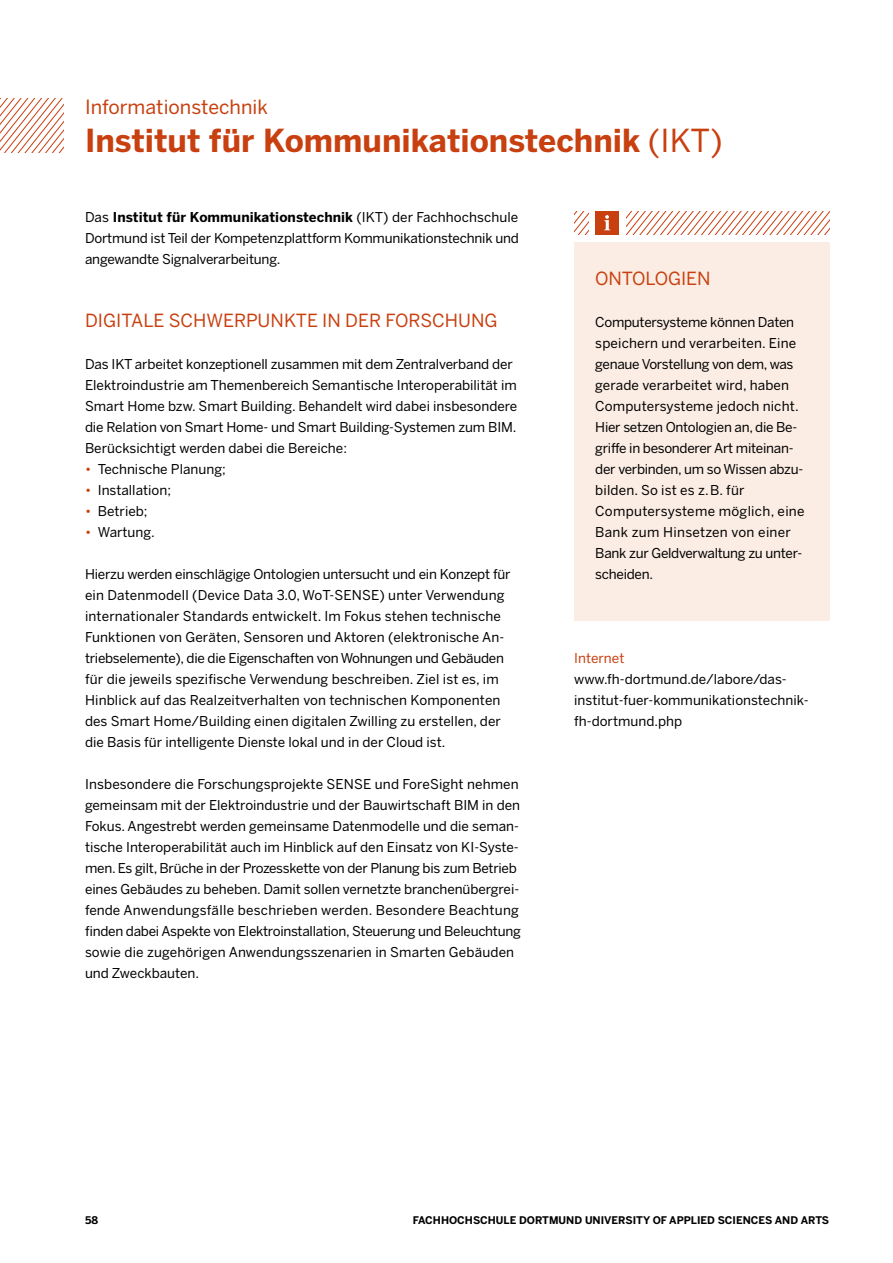
<style>
.page{position:relative;width:893px;height:1263px;background:#fff}
.page>*{position:absolute;margin:0;border:0;box-sizing:border-box;transform-origin:0 0}
.t1{font:700 31.5px "Benton Sans";color:#c8400f}
.t2{font:19.5px "Benton Sans";color:#c8400f}
.Box_Head{font:18px "Benton Sans";color:#c8400f}
.Box_p{font:13.5px/21px "Benton Sans";color:#000}
.Box_p-2{font:13.5px/21px "Benton Sans";letter-spacing:-.02em;color:#000}
.t3{font:13.5px "Benton Sans";color:#c8400f}
.t4{font:700 10.5px "Benton Sans";color:#000}
.s1{color:#fff}
.s2{font-weight:400}
.s3{font-weight:700}
.s4{color:#c8400f}
</style>
<div class="page">
<svg style="left:0;top:98px;width:64px;height:54px"></svg>
<div style="left:574px;top:243px;width:255px;height:378px;background:#fbede4"></div>
<svg style="left:574px;top:212px;width:14px;height:23px"></svg>
<div style="left:595px;top:211px;width:24px;height:24px;background:#c8400f"></div>
<svg style="left:626px;top:212px;width:203px;height:23px"></svg>
<svg style="left:604px;top:215px;width:6px;height:15px"></svg>
<h2 class="t2" style="left:85px;top:96px;width:190px">Informationstechnik<span class="s1">:</span></h2>
<h2 class="t1" style="left:85px;top:122px;width:639px">Institut für Kommunikationstechnik <span class="s2">(IKT)</span></h2>
<p class="Box_p" style="left:85px;top:206px;width:435px;text-align:justify">Das <span class="s3">Institut für Kommunikationstechnik</span> (IKT) der Fachhochschule Dortmund ist Teil der Kompetenzplattform Kommunikationstechnik und angewandte Signalverarbeitung.</p>
<h3 class="Box_Head" style="left:85px;top:310px;width:414px">DIGITALE SCHWERPUNKTE IN DER FORSCHUNG</h3>
<p class="Box_p" style="left:85px;top:353px;width:434px">Das IKT arbeitet konzeptionell zusammen mit dem Zentralverband der Elektroindustrie am Themenbereich Semantische Interoperabilität im Smart Home bzw. Smart Building. Behandelt wird dabei insbesondere die Relation von Smart Home- und Smart Building-Systemen zum BIM.<br>Berücksichtigt werden dabei die Bereiche:</p>
<p class="Box_p" style="left:85px;top:458px;width:142px"><span class="s4">•</span> Technische Planung;</p>
<p class="Box_p" style="left:85px;top:479px;width:88px"><span class="s4">•</span> Installation;</p>
<p class="Box_p" style="left:85px;top:500px;width:64px"><span class="s4">•</span> Betrieb;</p>
<p class="Box_p" style="left:85px;top:521px;width:71px"><span class="s4">•</span> Wartung.</p>
<p class="Box_p" style="left:85px;top:563px;width:427px">Hierzu werden einschlägige Ontologien untersucht und ein Konzept für ein Datenmodell (Device Data 3.0, WoT-SENSE) unter Verwendung internationaler Standards entwickelt. Im Fokus stehen technische Funktionen von Geräten, Sensoren und Aktoren (elektronische An&shy;triebselemente), die die Eigenschaften von Wohnungen und Gebäuden für die jeweils spezifische Verwendung beschreiben. Ziel ist es, im Hinblick auf das Realzeitverhalten von technischen Komponenten des Smart Home/Building einen digitalen Zwilling zu erstellen, der die Basis für intelligente Dienste lokal und in der Cloud ist.</p>
<p class="Box_p" style="left:85px;top:773px;width:437px">Insbesondere die Forschungsprojekte SENSE und ForeSight nehmen gemeinsam mit der Elektroindustrie und der Bauwirtschaft BIM in den Fokus. Angestrebt werden gemeinsame Datenmodelle und die seman&shy;tische Interoperabilität auch im Hinblick auf den Einsatz von KI-Syste&shy;men. Es gilt, Brüche in der Prozesskette von der Planung bis zum Betrieb eines Gebäudes zu beheben. Damit sollen vernetzte branchenübergrei&shy;fende Anwendungsfälle beschrieben werden. Besondere Beachtung finden dabei Aspekte von Elektroinstallation, Steuerung und Beleuchtung sowie die zugehörigen Anwendungsszenarien in Smarten Gebäuden und Zweckbauten.</p>
<p class="Box_Head" style="left:595px;top:268px;width:117px">ONTOLOGIEN</p>
<p class="Box_p-2" style="left:595px;top:311px;width:211px">Computersysteme können Daten speichern und verarbeiten. Eine genaue Vorstellung von dem, was gerade verarbeitet wird, haben<br>Computersysteme jedoch nicht.<br>Hier setzen Ontologien an, die Be&shy;griffe in besonderer Art miteinan&shy;der verbinden, um so Wissen abzu&shy;bilden. So ist es z.B. für<br>Computersysteme möglich, eine<br>Bank zum Hinsetzen von einer<br>Bank zur Geldverwaltung zu unter&shy;scheiden.</p>
<h4 class="t3" style="left:574px;top:650px;width:52px">Internet</h4>
<p class="Box_p" style="left:574px;top:668px;width:236px">www.fh-dortmund.de/labore/das&shy;institut-fuer-kommunikationstechnik&shy;fh-dortmund.php</p>
<p class="t4" style="left:85px;top:1214px;width:15px">58</p>
<p class="t4" style="left:413px;top:1214px;width:418px">FACHHOCHSCHULE DORTMUND UNIVERSITY OF APPLIED SCIENCES AND ARTS</p>
</div>
